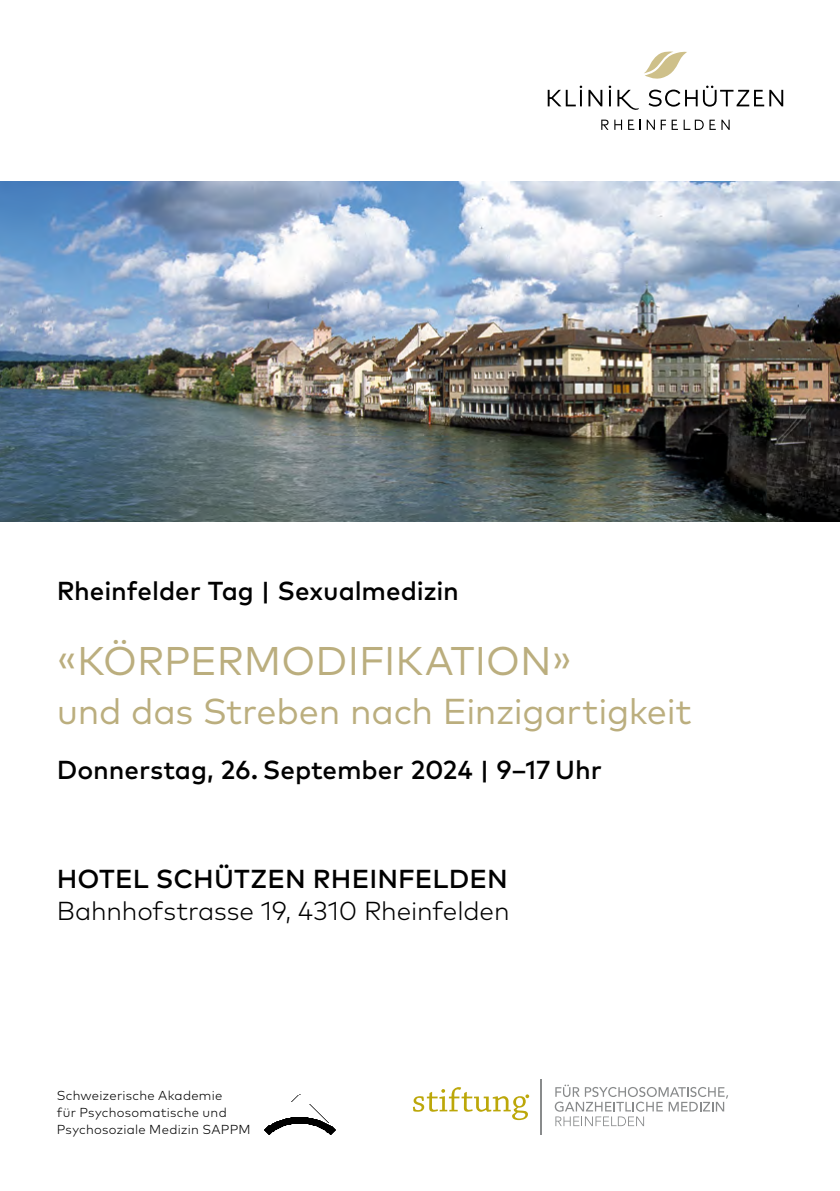
<style>
.page{position:relative;width:840px;height:1191px;background:#fff}
.page>*{position:absolute;margin:0;border:0;box-sizing:border-box;transform-origin:0 0}
.t1{font:40px "Mark OT";color:#bbae7e}
.t2{font:36px "Mark OT";letter-spacing:-.01em;color:#bbae7e}
.t3{font:500 26px "Mark OT";color:#000}
.t4{font:300 26px "Mark OT";letter-spacing:-.005em;color:#000}
.t5{font:300 13px/17px "Mark OT";letter-spacing:.02em;color:#000}
</style>
<div class="page">
<svg style="left:644px;top:52px;width:42px;height:27px"></svg>
<svg style="left:648px;top:86px;width:134px;height:21px"></svg>
<svg style="left:588px;top:90px;width:14px;height:16px"></svg>
<svg style="left:608px;top:86px;width:3px;height:20px"></svg>
<svg style="left:547px;top:86px;width:35px;height:20px"></svg>
<svg style="left:617px;top:90px;width:21px;height:20px"></svg>
<svg style="left:614px;top:120px;width:7px;height:10px"></svg>
<svg style="left:646px;top:120px;width:8px;height:10px"></svg>
<svg style="left:683px;top:120px;width:20px;height:10px"></svg>
<svg style="left:721px;top:120px;width:8px;height:10px"></svg>
<svg style="left:628px;top:120px;width:12px;height:10px"></svg>
<svg style="left:671px;top:120px;width:6px;height:10px"></svg>
<svg style="left:709px;top:120px;width:6px;height:10px"></svg>
<svg style="left:660px;top:120px;width:5px;height:10px"></svg>
<svg style="left:601px;top:120px;width:7px;height:10px"></svg>
<img style="left:264px;top:1094px;width:72px;height:41px">
<svg style="left:554px;top:1084px;width:173px;height:42px"></svg>
<hr style="left:540px;top:1079px;width:1px;height:55px;background:#898b8c">
<svg style="left:413px;top:1087px;width:116px;height:33px"></svg>
<img style="left:0;top:181px;width:839px;height:341px">
<p class="t3" style="left:57px;top:574px;width:403px">Rheinfelder Tag | Sexualmedizin</p>
<h1 class="t1" style="left:57px;top:636px;width:516px">«KÖRPERMODIFIKATION»</h1>
<h2 class="t2" style="left:57px;top:689px;width:636px">und das Streben nach Einzigartigkeit</h2>
<p class="t3" style="left:57px;top:753px;width:546px">Donnerstag, 26. September 2024 | 9–17 Uhr</p>
<p class="t3" style="left:57px;top:862px;width:452px">HOTEL SCHÜTZEN RHEINFELDEN</p>
<p class="t4" style="left:57px;top:895px;width:454px">Bahnhofstrasse 19, 4310 Rheinfelden</p>
<p class="t5" style="left:57px;top:1087px;width:195px">Schweizerische Akademie<br>für Psychosomatische und<br>Psychosoziale Medizin SAPPM</p>
</div>
